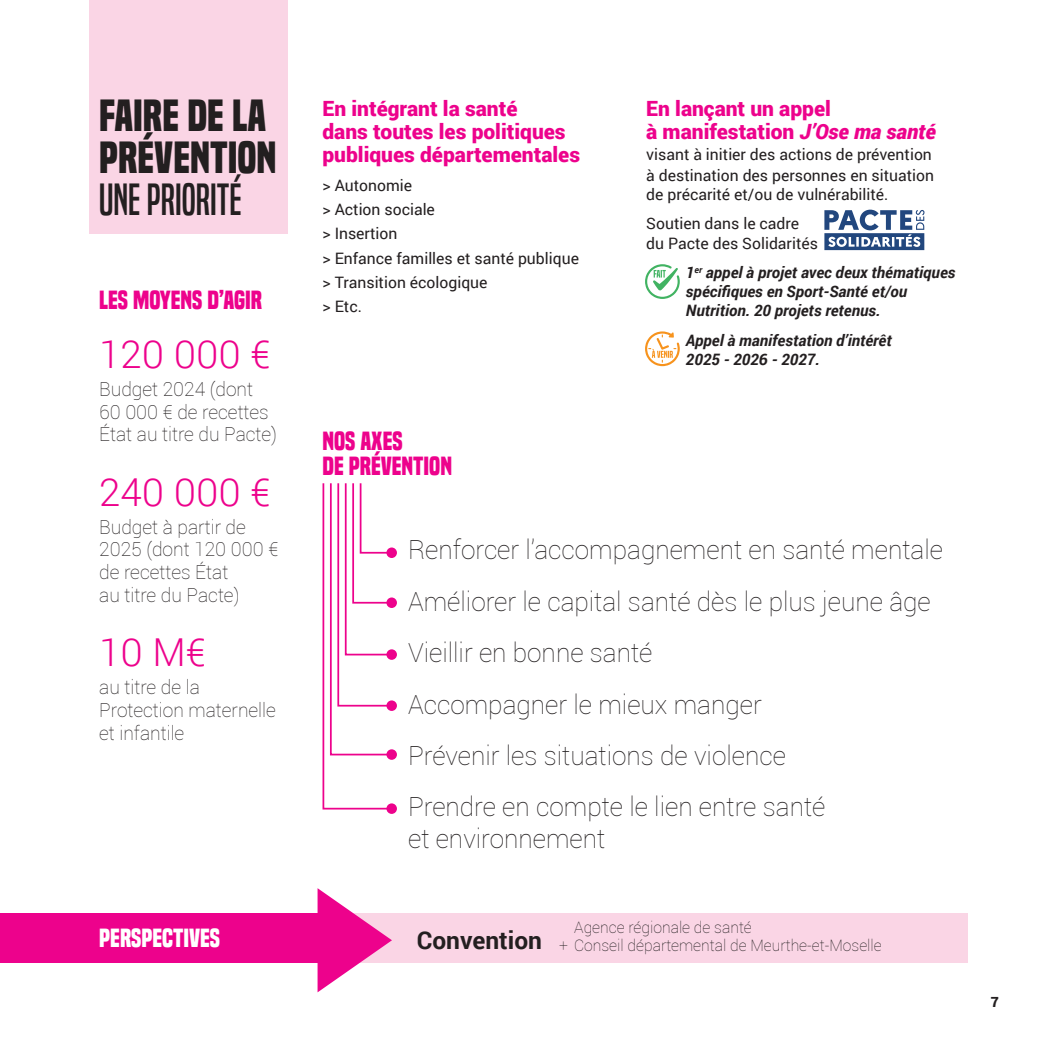
<style>
.page{position:relative;width:1042px;height:1042px;background:#fff}
.page>*{position:absolute;margin:0;border:0;box-sizing:border-box;transform-origin:0 0}
.t1{font:700 42px/42px "Built Titling Rg";color:#231f20}
.t2{font:300 38.5px "Roboto";color:#ed028c}
.t3{font:100 26.25px/31.5px "Roboto";color:#231f20}
.t4{font:700 24.5px/24.5px "Built Titling Rg";color:#ed028c}
.t5{font:700 24.5px "Built Titling Rg";color:#fff}
.t6{font:700 24.5px "Roboto";color:#231f20}
.t7{font:900 21px/22.8px "Roboto";color:#ed028c}
.t8{font:100 19.25px/22.8px "Roboto";color:#231f20}
.t9{font:15.75px/21px "Roboto";color:#231f20}
.t10{font:italic 700 15.75px/19.2px "Roboto";color:#231f20}
.t11{font:100 15.75px/17.5px "Roboto";color:#231f20}
.t12{font:900 14px "Roboto";color:#231f20}
.s1{font-weight:400}
.s2{font-style:italic}
</style>
<div class="page">
<div style="left:322px;top:913px;width:645px;height:49px;background:#fad5e5"></div>
<div style="left:89px;top:0;width:199px;height:233px;background:#fad5e5"></div>
<svg style="left:824px;top:210px;width:100px;height:40px"></svg>
<svg style="left:645px;top:264px;width:35px;height:35px"></svg>
<svg style="left:645px;top:331px;width:35px;height:35px"></svg>
<svg style="left:317px;top:888px;width:75px;height:104px"></svg>
<div style="left:386px;top:547px;width:11px;height:11px;background:#ed028c;border-radius:50%"></div>
<div style="left:386px;top:597px;width:11px;height:11px;background:#ed028c;border-radius:50%"></div>
<svg style="left:386px;top:649px;width:11px;height:11px"></svg>
<div style="left:386px;top:700px;width:11px;height:11px;background:#ed028c;border-radius:50%"></div>
<svg style="left:386px;top:749px;width:11px;height:11px"></svg>
<svg style="left:322px;top:483px;width:71px;height:327px"></svg>
<div style="left:386px;top:803px;width:11px;height:11px;background:#ed028c;border-radius:50%"></div>
<div style="left:0;top:913px;width:322px;height:49px;background:#ed028c"></div>
<p class="t1" style="left:99px;top:95px;width:179px">FAIRE DE LA<br>PRÉVENTION<br><span class="s1">UNE PRIORITÉ</span></p>
<p class="t4" style="left:99px;top:287px;width:164px">LES MOYENS D’AGIR</p>
<p class="t2" style="left:99px;top:328px;width:173px">120 000 €</p>
<p class="t8" style="left:99px;top:377px;width:179px">Budget 2024 (dont<br>60 000 € de recettes<br>État au titre du Pacte)</p>
<p class="t2" style="left:99px;top:465px;width:173px">240 000 €</p>
<p class="t8" style="left:99px;top:515px;width:181px">Budget à partir de<br>2025 (dont 120 000 € de recettes État<br>au titre du Pacte)</p>
<p class="t2" style="left:99px;top:626px;width:108px">10 M€</p>
<p class="t8" style="left:99px;top:675px;width:178px">au titre de la<br>Protection maternelle et infantile</p>
<p class="t7" style="left:322px;top:97px;width:259px">En intégrant la santé<br>dans toutes les politiques publiques départementales</p>
<p class="t9" style="left:322px;top:174px;width:91px">&gt; Autonomie</p>
<p class="t9" style="left:322px;top:198px;width:114px">&gt; Action sociale</p>
<p class="t9" style="left:322px;top:223px;width:76px">&gt; Insertion</p>
<p class="t9" style="left:322px;top:247px;width:258px">&gt; Enfance familles et santé publique</p>
<p class="t9" style="left:322px;top:271px;width:167px">&gt; Transition écologique</p>
<p class="t9" style="left:322px;top:295px;width:41px">&gt; Etc.</p>
<p class="t4" style="left:322px;top:429px;width:131px">NOS AXES<br>DE PRÉVENTION</p>
<p class="t7" style="left:646px;top:97px;width:291px">En lançant un appel<br>à manifestation <span class="s2">J’Ose ma santé</span></p>
<p class="t9" style="left:646px;top:143px;width:289px">visant à initier des actions de prévention à destination des personnes en situation</p>
<p class="t9" style="left:646px;top:184px;width:244px">de précarité et/ou de vulnérabilité.</p>
<p class="t9" style="left:646px;top:214px;width:173px;line-height:19.2px">Soutien dans le cadre du Pacte des Solidarités</p>
<p class="t10" style="left:686px;top:262px;width:271px">1<sup>er</sup> appel à projet avec deux thématiques spécifiques en Sport-Santé et/ou<br>Nutrition. 20 projets retenus.</p>
<p class="t10" style="left:686px;top:330px;width:207px">Appel à manifestation d’intérêt<br>2025 - 2026 - 2027.</p>
<p class="t3" style="left:408px;top:533px;width:536px">Renforcer l’accompagnement en santé mentale</p>
<p class="t3" style="left:408px;top:585px;width:524px">Améliorer le capital santé dès le plus jeune âge</p>
<p class="t3" style="left:408px;top:636px;width:246px">Vieillir en bonne santé</p>
<p class="t3" style="left:408px;top:687px;width:355px">Accompagner le mieux manger</p>
<p class="t3" style="left:408px;top:739px;width:379px">Prévenir les situations de violence</p>
<p class="t3" style="left:408px;top:790px;width:419px">Prendre en compte le lien entre santé et environnement</p>
<p class="t5" style="left:99px;top:923px;width:122px">PERSPECTIVES</p>
<p class="t6" style="left:417px;top:922px;width:127px">Convention</p>
<p class="t11" style="left:559px;top:918px;width:324px;text-indent:15px">Agence régionale de santé<br>+ Conseil départemental de Meurthe-et-Moselle</p>
<p class="t12" style="left:991px;top:992px;width:10px">7</p>
</div>
